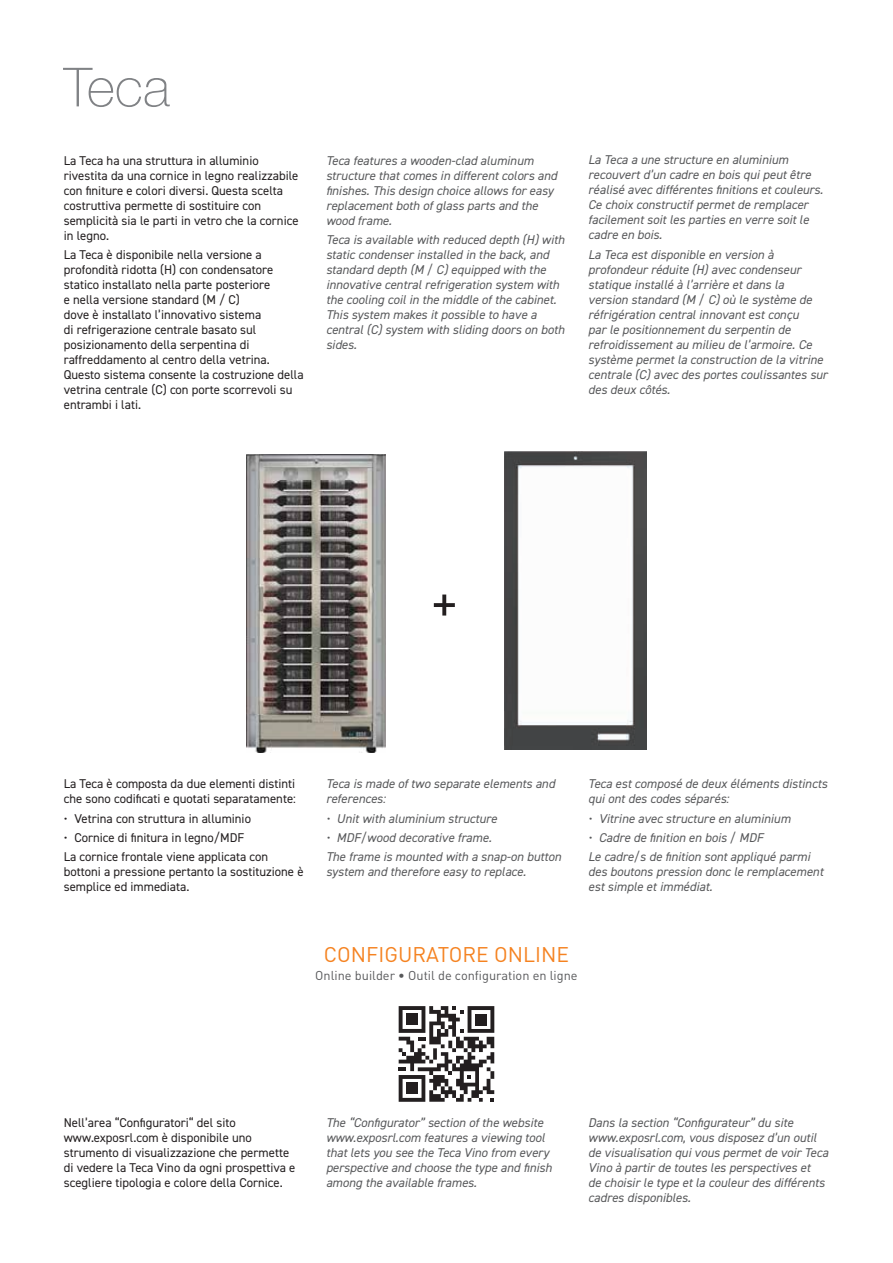
<style>
.page{position:relative;width:893px;height:1263px;background:#fff}
.page>*{position:absolute;margin:0;border:0;box-sizing:border-box;transform-origin:0 0}
.t1{font:100 54px "Helvetica Neue";color:#808285}
.t2{font:54px "DIN2014";color:#231f20}
.t3{font:21px "DIN";color:#f58220}
.t4{font:italic 12.75px/15px "DIN2014";color:#57585a}
.t5{font:12.75px/15px "DIN2014";color:#231f20}
.t6{font:12.75px "DIN";color:#57585a}
</style>
<div class="page">
<svg style="left:399px;top:1006px;width:95px;height:96px"></svg>
<img style="left:247px;top:454px;width:138px;height:298px">
<img style="left:505px;top:451px;width:141px;height:298px">
<h1 class="t1" style="left:64px;top:56px;width:108px">Teca</h1>
<p class="t5" style="left:64px;top:152px;width:236px">La Teca ha una struttura in alluminio rivestita da una cornice in legno realizzabile con finiture e colori diversi. Questa scelta costruttiva permette di sostituire con semplicità sia le parti in vetro che la cornice in legno.</p>
<p class="t5" style="left:64px;top:247px;width:241px">La Teca è disponibile nella versione a profondità ridotta (H) con condensatore statico installato nella parte posteriore<br>e nella versione standard (M / C)<br>dove è installato l’innovativo sistema<br>di refrigerazione centrale basato sul posizionamento della serpentina di raffreddamento al centro della vetrina.<br>Questo sistema consente la costruzione della vetrina centrale (C) con porte scorrevoli su entrambi i lati.</p>
<p class="t4" style="left:326px;top:152px;width:233px">Teca features a wooden-clad aluminum structure that comes in different colors and finishes. This design choice allows for easy replacement both of glass parts and the wood frame.</p>
<p class="t4" style="left:326px;top:232px;width:240px">Teca is available with reduced depth (H) with static condenser installed in the back, and standard depth (M / C) equipped with the innovative central refrigeration system with the cooling coil in the middle of the cabinet.<br>This system makes it possible to have a central (C) system with sliding doors on both sides.</p>
<p class="t4" style="left:588px;top:152px;width:236px">La Teca a une structure en aluminium recouvert d’un cadre en bois qui peut être réalisé avec différentes finitions et couleurs.<br>Ce choix constructif permet de remplacer facilement soit les parties en verre soit le cadre en bois.</p>
<p class="t4" style="left:588px;top:247px;width:241px">La Teca est disponible en version à profondeur réduite (H) avec condenseur statique installé à l’arrière et dans la<br>version standard (M / C) où le système de réfrigération central innovant est conçu<br>par le positionnement du serpentin de refroidissement au milieu de l’armoire. Ce système permet la construction de la vitrine centrale (C) avec des portes coulissantes sur des deux côtés.</p>
<h1 class="t2" style="left:431px;top:572px;width:28px">+</h1>
<p class="t5" style="left:64px;top:776px;width:234px">La Teca è composta da due elementi distinti che sono codificati e quotati separatamente:</p>
<p class="t5" style="left:64px;top:810px;width:189px">• Vetrina con struttura in alluminio</p>
<p class="t5" style="left:64px;top:828px;width:206px;line-height:19.2px">• Cornice di finitura in legno/MDF<br>La cornice frontale viene applicata con</p>
<p class="t5" style="left:64px;top:864px;width:241px">bottoni a pressione pertanto la sostituzione è semplice ed immediata.</p>
<p class="t4" style="left:326px;top:776px;width:230px">Teca is made of two separate elements and references:</p>
<p class="t4" style="left:326px;top:810px;width:173px">• Unit with aluminium structure</p>
<p class="t4" style="left:326px;top:828px;width:237px;line-height:19.2px">• MDF/wood decorative frame.<br>The frame is mounted with a snap-on button</p>
<p class="t4" style="left:326px;top:864px;width:202px">system and therefore easy to replace.</p>
<p class="t4" style="left:588px;top:776px;width:241px">Teca est composé de deux éléments distincts qui ont des codes séparés:</p>
<p class="t4" style="left:588px;top:810px;width:204px">• Vitrine avec structure en aluminium</p>
<p class="t4" style="left:588px;top:828px;width:224px;line-height:19.2px">• Cadre de finition en bois / MDF<br>Le cadre/s de finition sont appliqué parmi</p>
<p class="t4" style="left:588px;top:864px;width:237px">des boutons pression donc le remplacement est simple et immédiat.</p>
<h2 class="t3" style="left:324px;top:941px;width:247px">CONFIGURATORE ONLINE</h2>
<p class="t6" style="left:315px;top:968px;width:264px">Online builder • Outil de configuration en ligne</p>
<p class="t5" style="left:64px;top:1115px;width:233px">Nell’area “Configuratori“ del sito www.exposrl.com è disponibile uno strumento di visualizzazione che permette di vedere la Teca Vino da ogni prospettiva e scegliere tipologia e colore della Cornice.</p>
<p class="t4" style="left:326px;top:1115px;width:227px">The “Configurator” section of the website www.exposrl.com features a viewing tool that lets you see the Teca Vino from every perspective and choose the type and finish among the available frames.</p>
<p class="t4" style="left:588px;top:1115px;width:242px">Dans la section “Configurateur” du site www.exposrl.com, vous disposez d’un outil de visualisation qui vous permet de voir Teca Vino à partir de toutes les perspectives et<br>de choisir le type et la couleur des différents cadres disponibles.</p>
</div>
